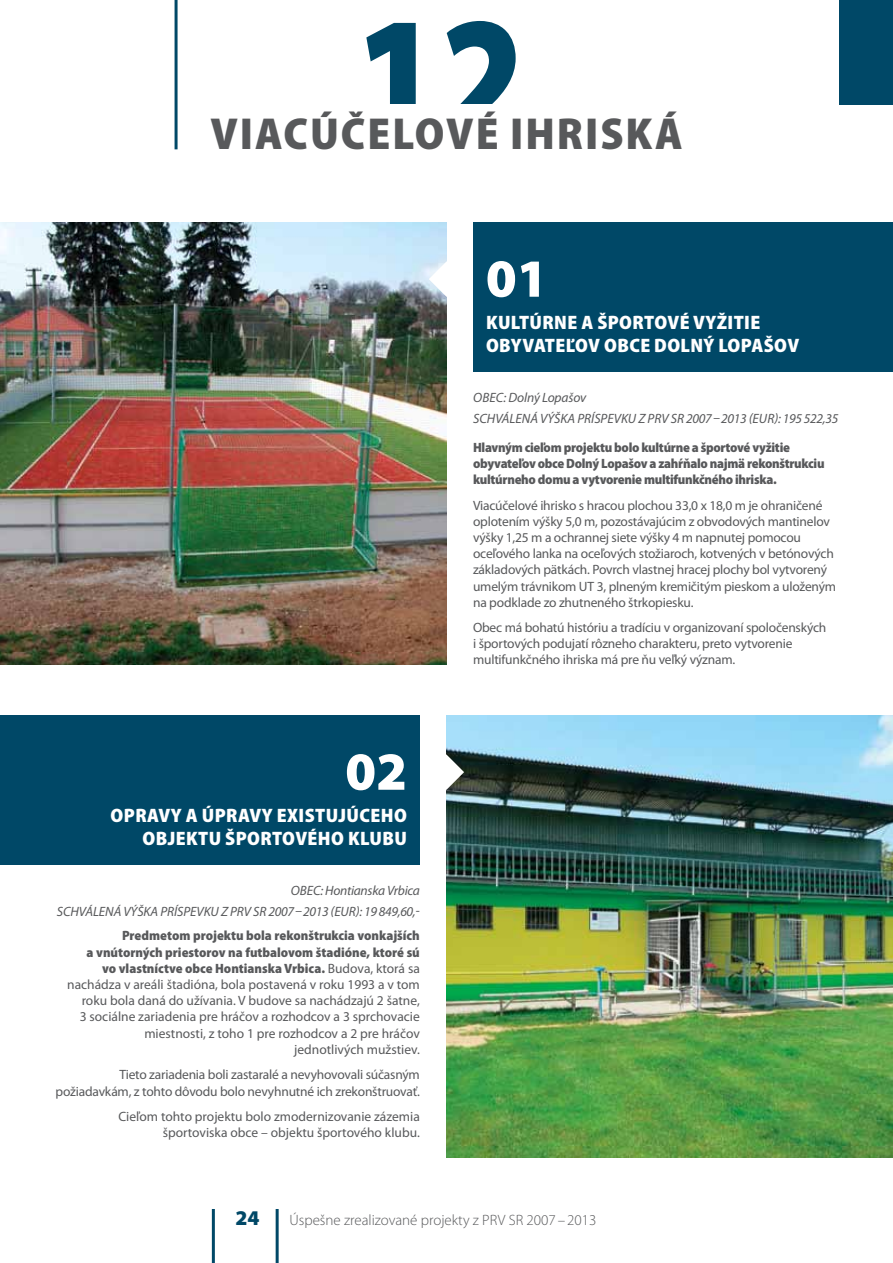
<style>
.page{position:relative;width:893px;height:1263px;background:#fff}
.page>*{position:absolute;margin:0;border:0;box-sizing:border-box;transform-origin:0 0}
.t1{font:900 177.9px "Myriad Pro";color:#004867;scale:.83 1}
.t2{font:900 54px "Myriad Pro";color:#fff}
.t3{font:900 semi-condensed 45px "Myriad Pro";letter-spacing:.045em;color:#58595b}
.t4{font:900 21px "Myriad Pro";color:#004867}
.t5{font:900 semi-condensed 19.5px/23.4px "Myriad Pro";letter-spacing:.02em;color:#fff}
.t6{font:300 15px "Myriad Pro";color:#58595b}
.t7{font:13.5px/16.2px "Myriad Pro";letter-spacing:-.015em;color:#58595b;text-align:right}
.t8{font:900 semi-condensed 13.5px/16.2px "Myriad Pro";letter-spacing:-.02em;color:#58595b}
.t9{font:italic 13.5px/20.4px "Myriad Pro";letter-spacing:-.005em;color:#58595b}
.s1{font-weight:900;font-stretch:semi-condensed}
</style>
<div class="page">
<div style="left:473px;top:222px;width:420px;height:149px;background:#004867"></div>
<div style="left:0;top:715px;width:420px;height:149px;background:#004867"></div>
<img style="left:0;top:222px;width:446px;height:442px">
<img style="left:446px;top:715px;width:447px;height:442px">
<svg style="left:429px;top:261px;width:18px;height:36px"></svg>
<svg style="left:446px;top:754px;width:18px;height:36px"></svg>
<hr style="left:175px;top:0;width:3px;height:149px;background:#004867">
<hr style="left:212px;top:1209px;width:3px;height:54px;background:#004867">
<hr style="left:276px;top:1209px;width:3px;height:54px;background:#004867">
<div style="left:840px;top:0;width:53px;height:104px;background:#004867"></div>
<h1 class="t1" style="left:355px;top:-23px;width:206px">12</h1>
<h3 class="t3" style="left:210px;top:109px;width:474px">viacúčelové ihriská</h3>
<h2 class="t2" style="left:486px;top:248px;width:63px">01</h2>
<h3 class="t5" style="left:486px;top:311px;width:315px">Kultúrne a športové vyžitie obyvateľov obce Dolný Lopašov</h3>
<h2 class="t2" style="left:345px;top:741px;width:63px">02</h2>
<h3 class="t5" style="left:111px;top:804px;width:13px">Opr</h3>
<h3 class="t5" style="left:147px;top:804px;width:68px">avy a úpr</h3>
<h3 class="t5" style="left:142px;top:804px;width:266px;text-align:right">avy existujúceho<br>objektu športového klubu</h3>
<p class="t9" style="left:57px;top:880px;width:365px;text-align:right">OBEC: HONTIANSKA VRBICA<br>SCHVÁLENÁ VÝŠKA PRÍSPEVKU Z PRV SR 2007–2013 (EUR): 19 849,60,-</p>
<p class="t7" style="left:67px;top:927px;width:354px"><span class="s1">Predmetom projektu bola rekonštrukcia vonkajších<br>a vnútorných priestorov na futbalovom štadióne, ktoré sú<br>vo vlastníctve obce Hontianska Vrbica.</span> Budova, ktorá sa nachádza v areáli štadióna, bola postavená v roku 1993 a v tom roku bola daná do užívania. V budove sa nachádzajú 2 šatne,<br>3 sociálne zariadenia pre hráčov a rozhodcov a 3 sprchovacie miestnosti, z toho 1 pre rozhodcov a 2 pre hráčov<br>jednotlivých mužstiev.</p>
<p class="t7" style="left:56px;top:1066px;width:366px">Tieto zariadenia boli zastaralé a nevyhovovali súčasným požiadavkám, z tohto dôvodu bolo nevyhnutné ich zrekonštruovať.</p>
<p class="t7" style="left:119px;top:1108px;width:303px">Cieľom tohto projektu bolo zmodernizovanie zázemia športoviska obce – objektu športového klubu.</p>
<p class="t9" style="left:473px;top:387px;width:367px">OBEC: DOLNÝ LOPAŠOV<br>SCHVÁLENÁ VÝŠKA PRÍSPEVKU Z PRV SR 2007–2013 (EUR): 195 522,35</p>
<p class="t8" style="left:473px;top:439px;width:353px">Hlavným cieľom projektu bolo kultúrne a športové vyžitie obyvateľov obce Dolný Lopašov a zahŕňalo najmä rekonštrukciu kultúrneho domu a vytvorenie multifunkčného ihriska.</p>
<p class="t7" style="left:473px;top:497px;width:365px;text-align:left">Viacúčelové ihrisko s hracou plochou 33,0 x 18,0 m je ohraničené oplotením výšky 5,0 m, pozostávajúcim z obvodových mantinelov výšky 1,25 m a ochrannej siete výšky 4 m napnutej pomocou oceľového lanka na oceľových stožiaroch, kotvených v betónových základových pätkách. Povrch vlastnej hracej plochy bol vytvorený umelým trávnikom UT 3, plneným kremičitým pieskom a uloženým na podklade zo zhutneného štrkopiesku.</p>
<p class="t7" style="left:473px;top:619px;width:355px;text-align:left">Obec má bohatú históriu a tradíciu v organizovaní spoločenských i športových podujatí rôzneho charakteru, preto vytvorenie multifunkčného ihriska má pre ňu veľký význam.</p>
<h3 class="t4" style="left:235px;top:1206px;width:26px">24</h3>
<p class="t6" style="left:289px;top:1211px;width:308px">Úspešne zrealizované projekty z PRV SR 2007–2013</p>
</div>
